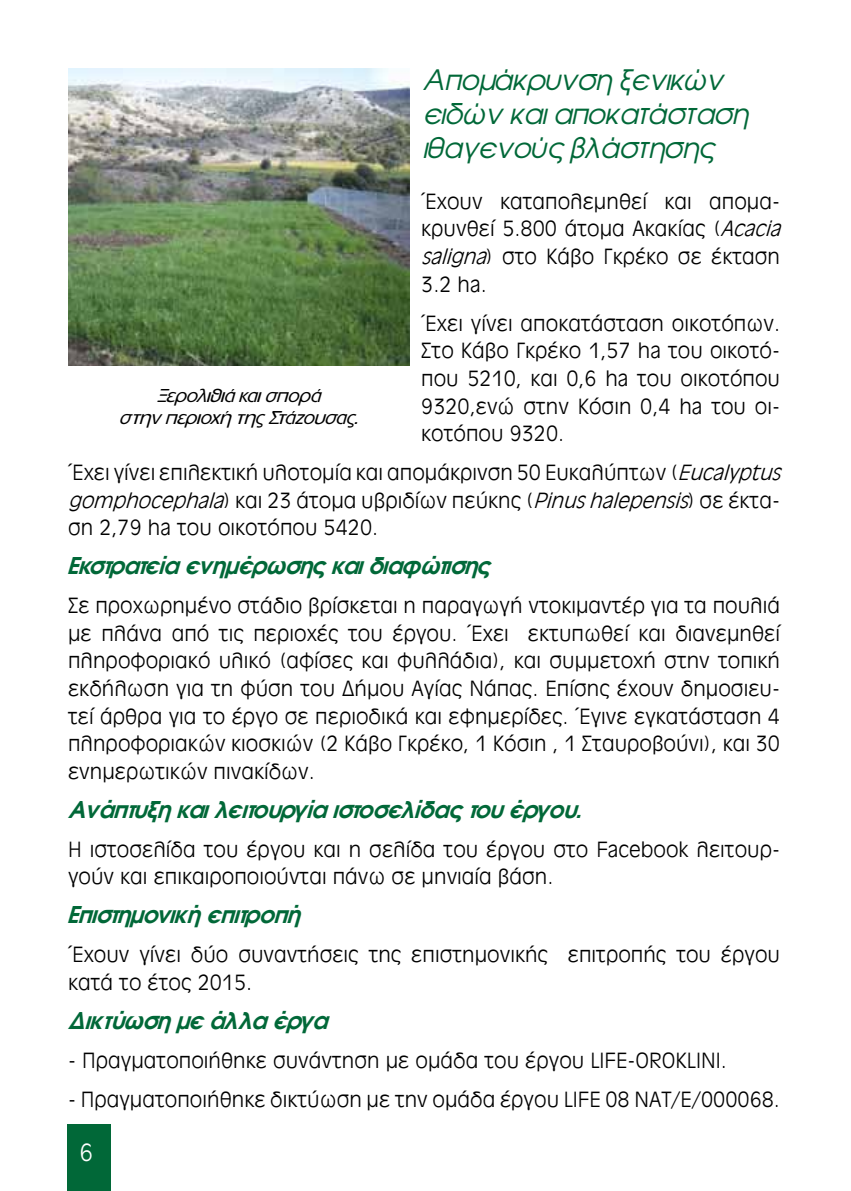
<style>
.page{position:relative;width:851px;height:1191px;background:#fff}
.page>*{position:absolute;margin:0;border:0;box-sizing:border-box;transform-origin:0 0}
.t1{font:italic 28px/33.6px "Mg Avant G";color:#016838}
.t2{font:300 26px "Mg Antique";color:#fff}
.t3{font:300 23px/27.6px "Mg Antique";color:#000}
.t4{font:italic 700 23px "Mg Avant G";color:#016838}
.t5{font:italic 18px/21.6px "Mg Caesar G";color:#000;text-align:center}
.s1{font-style:italic}
</style>
<div class="page">
<div style="left:67px;top:1123px;width:44px;height:68px;background:#016838"></div>
<img style="left:68px;top:69px;width:342px;height:296px">
<p class="t1" style="left:425px;top:64px;width:326px">Απομάκρυνση ξενικών ειδών και αποκατάσταση ιθαγενούς βλάστησης</p>
<p class="t3" style="left:421px;top:188px;width:367px">Έχουν καταπολεμηθεί και απομα&shy;κρυνθεί 5.800 άτομα Ακακίας (<span class="s1">Acacia saligna</span>) στο Κάβο Γκρέκο σε έκταση<br>3.2 ha.</p>
<p class="t3" style="left:421px;top:309px;width:360px;text-align:justify">Έχει γίνει αποκατάσταση οικοτόπων.<br>Στο Κάβο Γκρέκο 1,57 ha του οικοτό&shy;που 5210, και 0,6 ha του οικοτόπου 9320,ενώ στην Κόσιη 0,4 ha του οι&shy;κοτόπου 9320.</p>
<p class="t3" style="left:68px;top:459px;width:720px">Έχει γίνει επιλεκτική υλοτομία και απομάκρινση 50 Ευκαλύπτων (<span class="s1">Eucalyptus gomphocephala</span>) κ α ι 2 3 ά τ ο μ α υ β ρ ι δ ίω ν π ε ύ κ η ς ( <span class="s1">Pinushalepensis</span>) σ ε έ κτ α - ση 2,79 ha του οικοτόπου 5420.</p>
<p class="t4" style="left:68px;top:552px;width:432px">Εκστρατεία ενημέρωσηςκαιδιαφώτισης</p>
<p class="t3" style="left:68px;top:592px;width:713px;text-align:justify">Σε προχωρημένο στάδιο βρίσκεται η παραγωγή ντοκιμαντέρ για τα πουλιά με πλάνα από τις περιοχές του έργου. Έχει εκτυπωθεί και διανεμηθεί πληροφοριακό υλικό (αφίσες και φυλλάδια), και συμμετοχή στην τοπική εκδήλωση για τη φύση του Δήμου Αγίας Νάπας. Επίσης έχουν δημοσιευ&shy;τεί άρθρα για το έργο σε περιοδικά και εφημερίδες. Έγινε εγκατάσταση 4 πληροφοριακών κιοσκιών (2 Κάβο Γκρέκο, 1 Κόσιη , 1 Σταυροβούνι), και 30 ενημερωτικών πινακίδων.</p>
<p class="t4" style="left:68px;top:796px;width:522px">Ανάπτυξηκαιλειτουργία ιστοσελίδαςτουέργου.</p>
<p class="t3" style="left:68px;top:835px;width:713px">Η ιστοσελίδα του έργου και η σελίδα του έργου στο Facebook λειτουρ&shy;γούν και επικαιροποιούνται πάνω σε μηνιαία βάση.</p>
<p class="t4" style="left:68px;top:901px;width:241px">Επιστημονικήεπιτροπή</p>
<p class="t3" style="left:68px;top:941px;width:713px">Έχουν γίνει δύο συναντήσεις της επιστημονικής επιτροπής του έργου κατά το έτος 2015.</p>
<p class="t4" style="left:68px;top:1007px;width:269px">Δικτύωσημε άλλα έργα</p>
<p class="t3" style="left:68px;top:1046px;width:660px">- Πραγματοποιήθηκε συνάντηση με ομάδα του έργου LIFE-OROKLINI.</p>
<p class="t3" style="left:68px;top:1085px;width:713px">- Πραγματοποιήθηκε δικτύωση με την ομάδα έργου LIFE 08 NAT/E/000068.</p>
<p class="t5" style="left:120px;top:386px;width:246px">Ξερολιθιάκαισπορά<br>στην περ ιοχή της Στάζουσας.</p>
<p class="t2" style="left:80px;top:1138px;width:15px">6</p>
</div>
